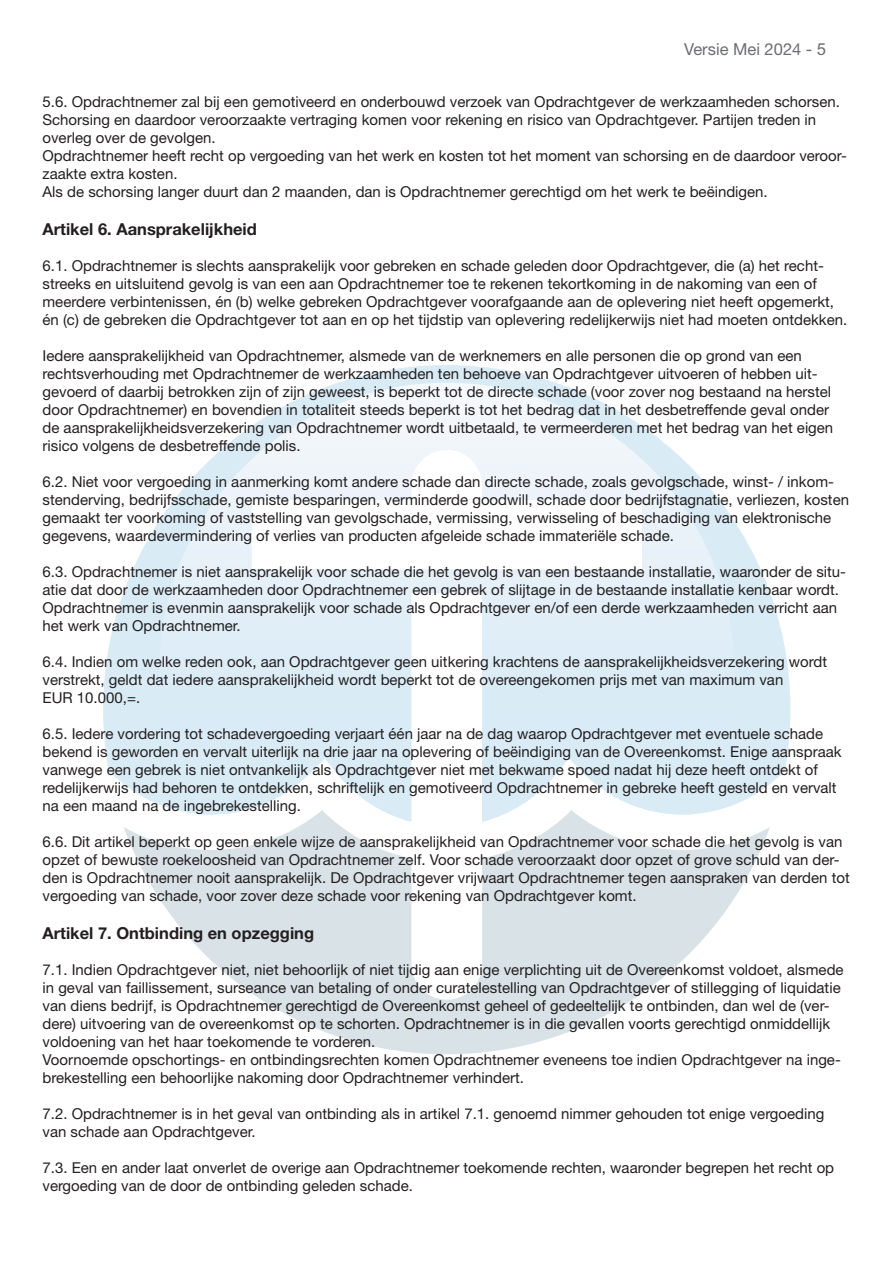
<style>
.page{position:relative;width:893px;height:1263px;background:#fff}
.page>*{position:absolute;margin:0;border:0;box-sizing:border-box;transform-origin:0 0}
.t1{font:700 16.5px "Helvetica Neue";color:#231f20}
.t2{font:16.5px "Helvetica Neue";color:#6c6d70}
.t3{font:15px/18px "Helvetica Neue";color:#231f20}
.s1{font-family:"M Arial"}
</style>
<div class="page">
<svg style="left:124px;top:826px;width:646px;height:228px;fill:#d9e2e7"></svg>
<svg style="left:103px;top:365px;width:687px;height:440px"></svg>
<img style="left:159px;top:383px;width:575px;height:439px">
<p class="t2" style="left:684px;top:39px;width:143px">Versie Mei 2024 - <span class="s1">5</span></p>
<p class="t3" style="left:43px;top:92px;width:806px">5.6. Opdrachtnemer zal bij een gemotiveerd en onderbouwd verzoek van Opdrachtgever de werkzaamheden schorsen.<br>Schorsing en daardoor veroorzaakte vertraging komen voor rekening en risico van Opdrachtgever. Partijen treden in overleg over de gevolgen.<br>Opdrachtnemer heeft recht op vergoeding van het werk en kosten tot het moment van schorsing en de daardoor veroor&shy;zaakte extra kosten.<br>Als de schorsing langer duurt dan 2 maanden, dan is Opdrachtnemer gerechtigd om het werk te beëindigen.</p>
<p class="t1" style="left:43px;top:219px;width:216px">Artikel 6. Aansprakelijkheid</p>
<p class="t3" style="left:43px;top:256px;width:806px">6.1. Opdrachtnemer is slechts aansprakelijk voor gebreken en schade geleden door Opdrachtgever, die (a) het recht&shy;streeks en uitsluitend gevolg is van een aan Opdrachtnemer toe te rekenen tekortkoming in de nakoming van een of meerdere verbintenissen, én (b) welke gebreken Opdrachtgever voorafgaande aan de oplevering niet heeft opgemerkt, én (c) de gebreken die Opdrachtgever tot aan en op het tijdstip van oplevering redelijkerwijs niet had moeten ontdekken.</p>
<p class="t3" style="left:43px;top:346px;width:792px">Iedere aansprakelijkheid van Opdrachtnemer, alsmede van de werknemers en alle personen die op grond van een rechtsverhouding met Opdrachtnemer de werkzaamheden ten behoeve van Opdrachtgever uitvoeren of hebben uit&shy;gevoerd of daarbij betrokken zijn of zijn geweest, is beperkt tot de directe schade (voor zover nog bestaand na herstel door Opdrachtnemer) en bovendien in totaliteit steeds beperkt is tot het bedrag dat in het desbetreffende geval onder de aansprakelijkheidsverzekering van Opdrachtnemer wordt uitbetaald, te vermeerderen met het bedrag van het eigen risico volgens de desbetreffende polis.</p>
<p class="t3" style="left:43px;top:472px;width:808px">6.2. Niet voor vergoeding in aanmerking komt andere schade dan directe schade, zoals gevolgschade, winst- / inkom&shy;stenderving, bedrijfsschade, gemiste besparingen, verminderde goodwill, schade door bedrijfstagnatie, verliezen, kosten gemaakt ter voorkoming of vaststelling van gevolgschade, vermissing, verwisseling of beschadiging van elektronische gegevens, waardevermindering of verlies van producten afgeleide schade immateriële schade.</p>
<p class="t3" style="left:43px;top:562px;width:805px">6.3. Opdrachtnemer is niet aansprakelijk voor schade die het gevolg is van een bestaande installatie, waaronder de situ&shy;atie dat door de werkzaamheden door Opdrachtnemer een gebrek of slijtage in de bestaande installatie kenbaar wordt.<br>Opdrachtnemer is evenmin aansprakelijk voor schade als Opdrachtgever en/of een derde werkzaamheden verricht aan het werk van Opdrachtnemer.</p>
<p class="t3" style="left:43px;top:652px;width:786px">6.4. Indien om welke reden ook, aan Opdrachtgever geen uitkering krachtens de aansprakelijkheidsverzekering wordt verstrekt, geldt dat iedere aansprakelijkheid wordt beperkt tot de overeengekomen prijs met van maximum van<br>EUR 10.000,=.</p>
<p class="t3" style="left:43px;top:724px;width:801px">6.5. Iedere vordering tot schadevergoeding verjaart één jaar na de dag waarop Opdrachtgever met eventuele schade bekend is geworden en vervalt uiterlijk na drie jaar na oplevering of beëindiging van de Overeenkomst. Enige aanspraak vanwege een gebrek is niet ontvankelijk als Opdrachtgever niet met bekwame spoed nadat hij deze heeft ontdekt of redelijkerwijs had behoren te ontdekken, schriftelijk en gemotiveerd Opdrachtnemer in gebreke heeft gesteld en vervalt na een maand na de ingebrekestelling.</p>
<p class="t3" style="left:43px;top:832px;width:809px">6.6. Dit artikel beperkt op geen enkele wijze de aansprakelijkheid van Opdrachtnemer voor schade die het gevolg is van opzet of bewuste roekeloosheid van Opdrachtnemer zelf. Voor schade veroorzaakt door opzet of grove schuld van der&shy;den is Opdrachtnemer nooit aansprakelijk. De Opdrachtgever vrijwaart Opdrachtnemer tegen aanspraken van derden tot vergoeding van schade, voor zover deze schade voor rekening van Opdrachtgever komt.</p>
<p class="t1" style="left:43px;top:922px;width:273px">Artikel 7. Ontbinding en opzegging</p>
<p class="t3" style="left:43px;top:960px;width:803px">7.1. Indien Opdrachtgever niet, niet behoorlijk of niet tijdig aan enige verplichting uit de Overeenkomst voldoet, alsmede in geval van faillissement, surseance van betaling of onder curatelestelling van Opdrachtgever of stillegging of liquidatie van diens bedrijf, is Opdrachtnemer gerechtigd de Overeenkomst geheel of gedeeltelijk te ontbinden, dan wel de (ver&shy;dere) uitvoering van de overeenkomst op te schorten. Opdrachtnemer is in die gevallen voorts gerechtigd onmiddellijk voldoening van het haar toekomende te vorderen.<br>Voornoemde opschortings- en ontbindingsrechten komen Opdrachtnemer eveneens toe indien Opdrachtgever na inge&shy;brekestelling een behoorlijke nakoming door Opdrachtnemer verhindert.</p>
<p class="t3" style="left:43px;top:1104px;width:783px">7.2. Opdrachtnemer is in het geval van ontbinding als in artikel 7.1. genoemd nimmer gehouden tot enige vergoeding van schade aan Opdrachtgever.</p>
<p class="t3" style="left:43px;top:1158px;width:793px">7.3. Een en ander laat onverlet de overige aan Opdrachtnemer toekomende rechten, waaronder begrepen het recht op vergoeding van de door de ontbinding geleden schade.</p>
</div>
